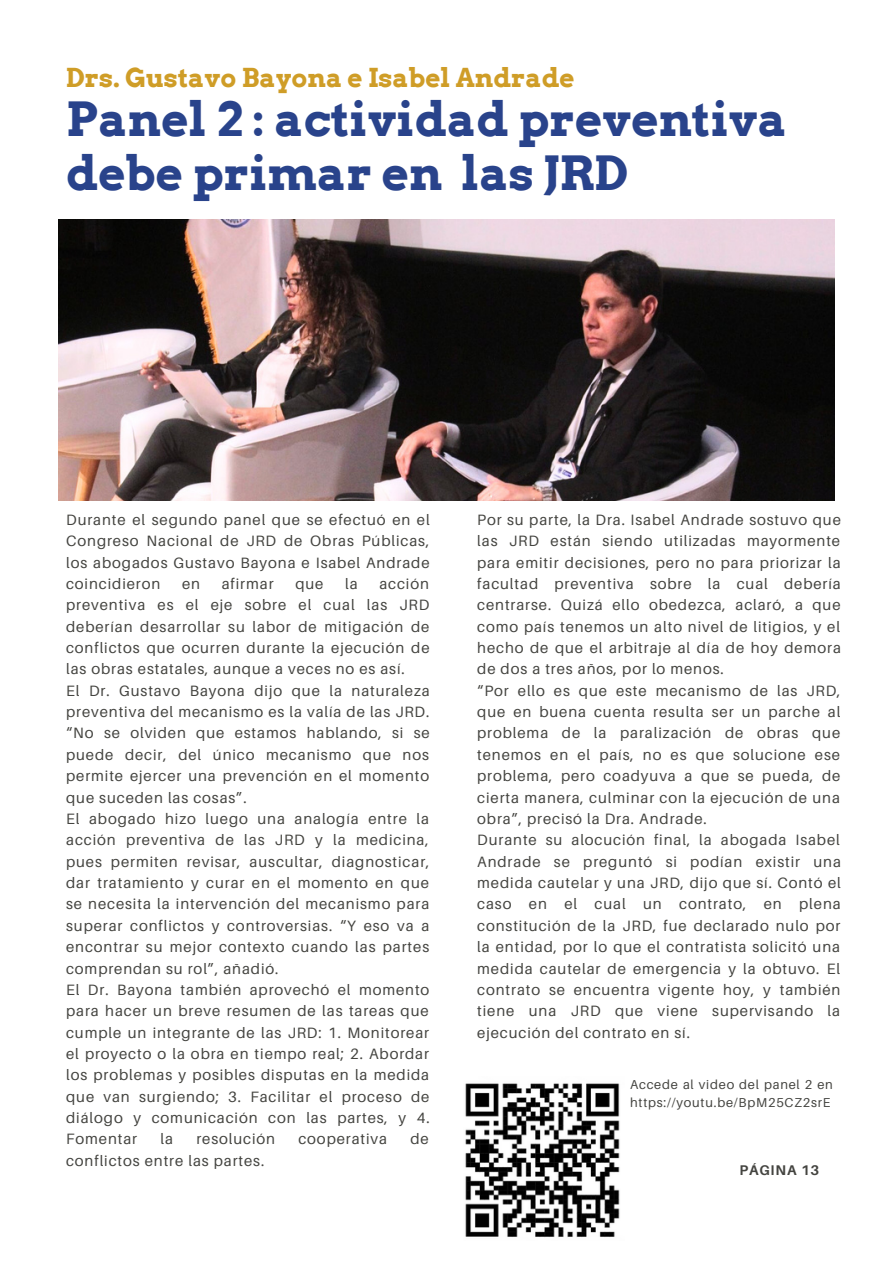
<style>
.page{position:relative;width:893px;height:1264px;background:#fff}
.page>*{position:absolute;margin:0;border:0;box-sizing:border-box;transform-origin:0 0}
.t1{font:700 47.1px "Arvo";color:#29438b}
.t2{font:700 26.1px "Arvo";color:#cf9d27}
.t3{font:15px/21.3px "Aileron";letter-spacing:.06em;color:#444440;text-align:justify}
.t4{font:700 14.1px "Aileron";letter-spacing:.06em;color:#444440}
.t5{font:12.9px/18.3px "Aileron";letter-spacing:.06em;color:#444440}
</style>
<div class="page">
<img style="left:58px;top:219px;width:776px;height:281px">
<img style="left:465px;top:1083px;width:155px;height:154px">
<p class="t2" style="left:66px;top:62px;width:510px">Drs. Gustavo Bayona e Isabel Andrade</p>
<p class="t1" style="left:66px;top:91px;width:722px">Panel 2 : actividad preventiva</p>
<p class="t1" style="left:66px;top:145px;width:563px">debe primar en las JRD</p>
<p class="t3" style="left:66px;top:508px;width:365px">Durante el segundo panel que se efectuó en el Congreso Nacional de JRD de Obras Públicas, los abogados Gustavo Bayona e Isabel Andrade coincidieron</p>
<p class="t3" style="left:182px;top:572px;width:20px">en</p>
<p class="t3" style="left:222px;top:572px;width:53px">afirmar</p>
<p class="t3" style="left:295px;top:572px;width:30px">que</p>
<p class="t3" style="left:345px;top:572px;width:14px">la</p>
<p class="t3" style="left:66px;top:572px;width:365px;text-indent:313px">acción preventiva es el eje sobre el cual las JRD deberían desarrollar su labor de mitigación de conflictos que ocurren durante la ejecución de las obras estatales, aunque a veces no es así.</p>
<p class="t3" style="left:66px;top:679px;width:365px">El Dr. Gustavo Bayona dijo que la naturaleza preventiva del mecanismo es la valía de las JRD. “No se olviden que estamos hablando, si se puede decir, del único mecanismo que nos permite ejercer una prevención en el momento que suceden las cosas”.</p>
<p class="t3" style="left:66px;top:807px;width:365px">El abogado hizo luego una analogía entre la acción preventiva de las JRD y la medicina, pues permiten revisar, auscultar, diagnosticar, dar tratamiento y curar en el momento en que se necesita la intervención del mecanismo para superar conflictos y controversias. “Y eso va a encontrar su mejor contexto cuando las partes comprendan su rol”, añadió.</p>
<p class="t3" style="left:66px;top:978px;width:365px">El Dr. Bayona también aprovechó el momento para hacer un breve resumen de las tareas que cumple un integrante de las JRD: 1. Monitorear el proyecto o la obra en tiempo real; 2. Abordar los problemas y posibles disputas en la medida que van surgiendo; 3. Facilitar el proceso de diálogo y comunicación con las partes, y 4.<br>Fomentar</p>
<p class="t3" style="left:160px;top:1128px;width:14px">la</p>
<p class="t3" style="left:196px;top:1128px;width:80px">resolución</p>
<p class="t3" style="left:298px;top:1128px;width:90px">cooperativa</p>
<p class="t3" style="left:410px;top:1128px;width:20px">de</p>
<p class="t3" style="left:66px;top:1149px;width:200px">conflictos entre las partes.</p>
<p class="t3" style="left:477px;top:508px;width:365px">Por su parte, la Dra. Isabel Andrade sostuvo que las JRD están siendo utilizadas mayormente para emitir decisiones, pero no para priorizar la facultad preventiva sobre la cual debería centrarse. Quizá ello obedezca, aclaró, a que como país tenemos un alto nivel de litigios, y el hecho de que el arbitraje al día de hoy demora de dos a tres años, por lo menos.</p>
<p class="t3" style="left:477px;top:679px;width:365px">“Por ello es que este mecanismo de las JRD, que en buena cuenta resulta ser un parche al problema de la paralización de obras que tenemos en el país, no es que solucione ese problema, pero coadyuva a que se pueda, de cierta manera, culminar con la ejecución de una obra”, precisó la Dra. Andrade.</p>
<p class="t3" style="left:477px;top:829px;width:365px">Durante su alocución final, la abogada Isabel Andrade se preguntó si podían existir una medida cautelar y una JRD, dijo que sí. Contó el caso en el cual un contrato, en plena constitución de la JRD, fue declarado nulo por la entidad, por lo que el contratista solicitó una medida cautelar de emergencia y la obtuvo. El contrato se encuentra vigente hoy, y también tiene una JRD que viene supervisando la ejecución del contrato en sí.</p>
<p class="t5" style="left:630px;top:1074px;width:204px">Accede al video del panel 2 en https://youtu.be/BpM25CZ2srE</p>
<p class="t4" style="left:739px;top:1160px;width:81px">PÁGINA 13</p>
</div>
